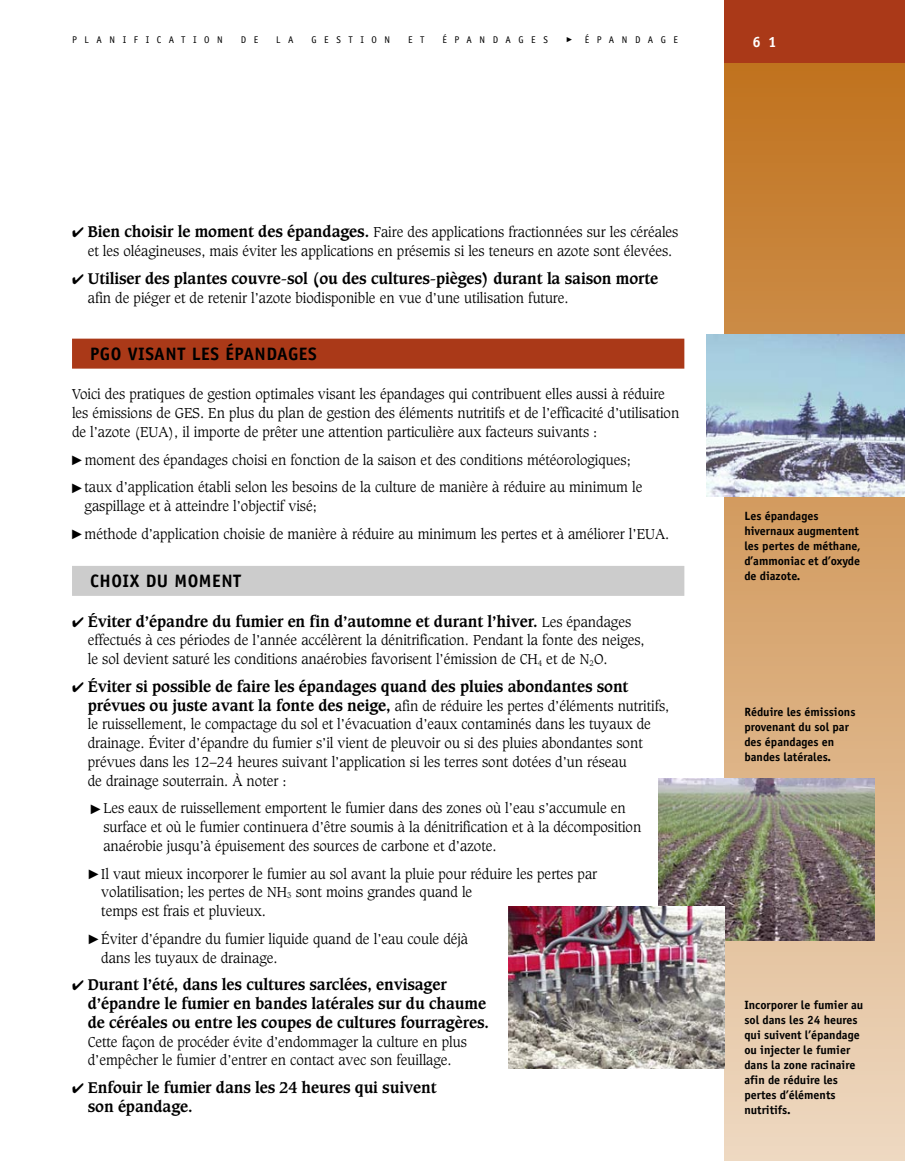
<style>
.page{position:relative;width:905px;height:1161px;background:#fff}
.page>*{position:absolute;margin:0;border:0;box-sizing:border-box;transform-origin:0 0}
.t1{font:700 18px "Officina Sans";letter-spacing:.03em;color:#000}
.t2{font:700 15px/18.8px "Caxton";letter-spacing:-.005em;color:#000}
.t3{font:700 15px "Officina Sans";color:#fff}
.t4{font:300 13.8px/18.8px "Caxton";color:#000}
.t5{font:700 12px/15px "Officina Sans";color:#000}
.t6{font:9.75px "Officina Sans";letter-spacing:.78em;color:#000}
.s1{font-weight:700;font-size:15px}
.s2{font-weight:300;font-size:13.8px}
.s3{font-size:7.65px}
</style>
<div class="page">
<svg style="left:724px;top:63px;width:180px;height:1098px;background:#d4a46f"></svg>
<div style="left:72px;top:339px;width:612px;height:30px;background:#aa3918"></div>
<div style="left:72px;top:566px;width:612px;height:30px;background:#ccc"></div>
<div style="left:724px;top:0;width:180px;height:63px;background:#aa3918"></div>
<img style="left:706px;top:334px;width:198px;height:163px">
<img style="left:658px;top:778px;width:216px;height:162px">
<img style="left:508px;top:907px;width:216px;height:162px">
<p class="t6" style="left:72px;top:36px;width:152px">PLANIFICATION</p>
<p class="t6" style="left:241px;top:36px;width:19px">D E</p>
<p class="t6" style="left:276px;top:36px;width:19px">L A</p>
<p class="t6" style="left:311px;top:36px;width:80px">GESTION</p>
<p class="t6" style="left:408px;top:36px;width:18px">E T</p>
<p class="t6" style="left:442px;top:36px;width:107px">ÉPANDAGES</p>
<p class="t6" style="left:584px;top:36px;width:95px">ÉPANDAGE</p>
<p class="t3" style="left:752px;top:36px;width:26px">6 1</p>
<p class="t4" style="left:88px;top:224px;width:592px;text-indent:-16px">✔ <span class="s1">Bien choisir le moment des épandages.</span> Faire des applications fractionnées sur les céréales et les oléagineuses, mais éviter les applications en présemis si les teneurs en azote sont élevées.</p>
<p class="t2" style="left:72px;top:270px;width:587px">✔ Utiliser des plantes couvre-sol (ou des cultures-pièges) durant la saison morte</p>
<p class="t4" style="left:88px;top:289px;width:482px">afin de piéger et de retenir l’azote biodisponible en vue d’une utilisation future.</p>
<h1 class="t1" style="left:90px;top:347px;width:228px">PGO VISANT LES ÉPANDAGES</h1>
<p class="t4" style="left:72px;top:386px;width:608px">Voici des pratiques de gestion optimales visant les épandages qui contribuent elles aussi à réduire les émissions de GES. En plus du plan de gestion des éléments nutritifs et de l’efficacité d’utilisation de l’azote (EUA), il importe de prêter une attention particulière aux facteurs suivants :</p>
<p class="t4" style="left:85px;top:447px;width:559px;line-height:27.8px">moment des épandages choisi en fonction de la saison et des conditions météorologiques; taux d’application établi selon les besoins de la culture de manière à réduire au minimum le</p>
<p class="t4" style="left:85px;top:493px;width:586px;line-height:27.8px">gaspillage et à atteindre l’objectif visé;<br>méthode d’application choisie de manière à réduire au minimum les pertes et à améliorer l’EUA.</p>
<h1 class="t1" style="left:90px;top:574px;width:153px">CHOIX DU MOMENT</h1>
<p class="t2" style="left:72px;top:613px;width:560px">✔ Éviter d’épandre du fumier en fin d’automne et durant l’hiver. <span class="s2">Les épandages</span></p>
<p class="t4" style="left:88px;top:632px;width:558px">effectués à ces périodes de l’année accélèrent la dénitrification. Pendant la fonte des neiges, le sol devient saturé les conditions anaérobies favorisent l’émission de CH<sub>4</sub> et de N<sub>2</sub>O.</p>
<p class="t2" style="left:72px;top:678px;width:558px">✔ Éviter si possible de faire les épandages quand des pluies abondantes sont</p>
<p class="t4" style="left:88px;top:697px;width:583px"><span class="s1">prévues ou juste avant la fonte des neige,</span> afin de réduire les pertes d’éléments nutritifs, le ruissellement, le compactage du sol et l’évacuation d’eaux contaminés dans les tuyaux de drainage. Éviter d’épandre du fumier s’il vient de pleuvoir ou si des pluies abondantes sont prévues dans les 12–24 heures suivant l’application si les terres sont dotées d’un réseau<br>de drainage souterrain. À noter :</p>
<p class="t4" style="left:103px;top:800px;width:539px">Les eaux de ruissellement emportent le fumier dans des zones où l’eau s’accumule en surface et où le fumier continuera d’être soumis à la dénitrification et à la décomposition anaérobie jusqu’à épuisement des sources de carbone et d’azote.</p>
<p class="t4" style="left:101px;top:865px;width:497px">Il vaut mieux incorporer le fumier au sol avant la pluie pour réduire les pertes par volatilisation; les pertes de NH<span class="s3">3</span> sont moins grandes quand le<br>temps est frais et pluvieux.</p>
<p class="t4" style="left:101px;top:931px;width:368px">Éviter d’épandre du fumier liquide quand de l’eau coule déjà dans les tuyaux de drainage.</p>
<p class="t2" style="left:88px;top:977px;width:402px;text-indent:-16px">✔ Durant l’été, dans les cultures sarclées, envisager d’épandre le fumier en bandes latérales sur du chaume de céréales ou entre les coupes de cultures fourragères.</p>
<p class="t4" style="left:88px;top:1033px;width:380px">Cette façon de procéder évite d’endommager la culture en plus d’empêcher le fumier d’entrer en contact avec son feuillage.</p>
<p class="t2" style="left:88px;top:1080px;width:350px;text-indent:-16px">✔ Enfouir le fumier dans les 24 heures qui suivent son épandage.</p>
<p class="t5" style="left:744px;top:510px;width:118px">Les épandages hivernaux augmentent les pertes de méthane, d’ammoniac et d’oxyde de diazote.</p>
<p class="t5" style="left:744px;top:705px;width:113px">Réduire les émissions provenant du sol par des épandages en bandes latérales.</p>
<p class="t5" style="left:744px;top:999px;width:120px">Incorporer le fumier au sol dans les 24 heures qui suivent l’épandage ou injecter le fumier dans la zone racinaire afin de réduire les pertes d’éléments nutritifs.</p>
</div>
